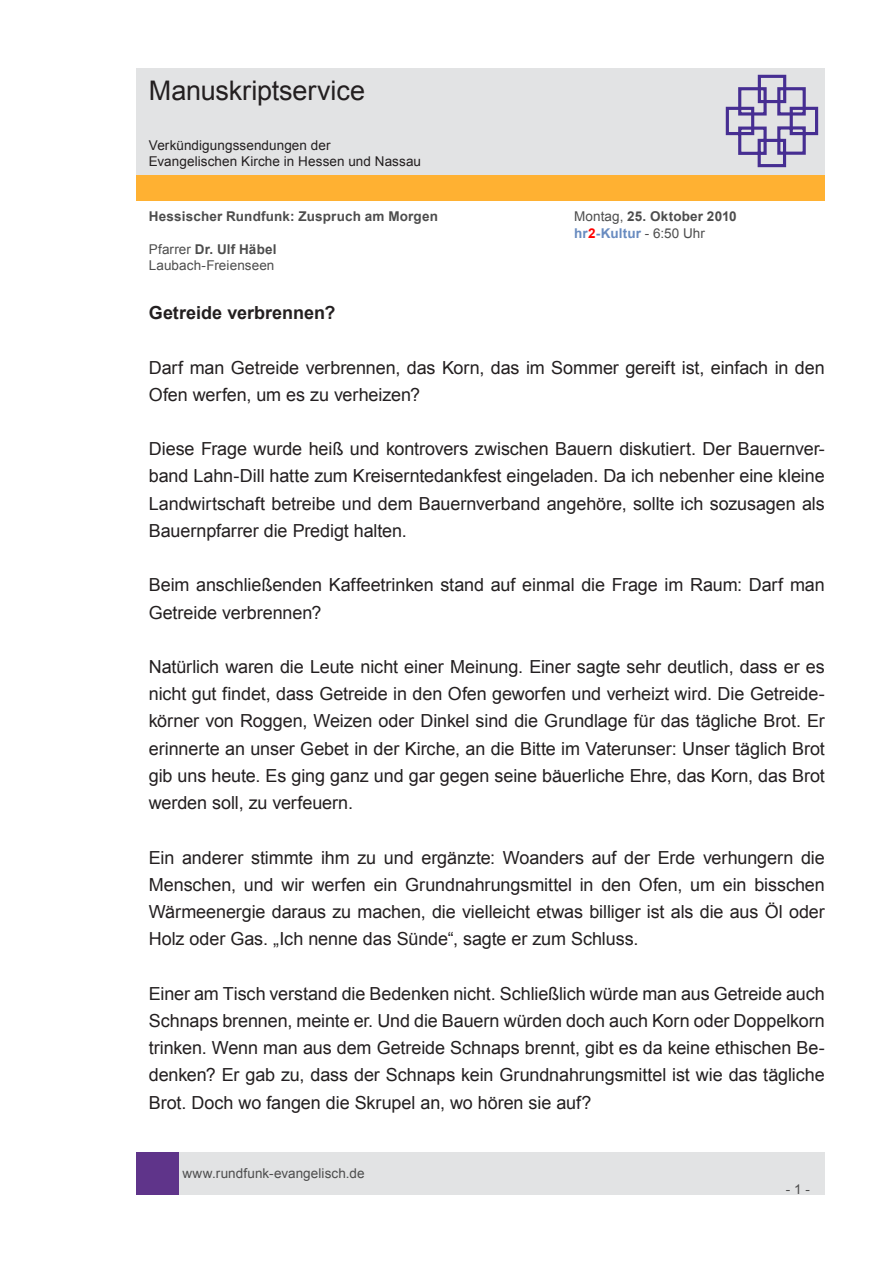
<style>
.page{position:relative;width:893px;height:1263px;background:#fff}
.page>*{position:absolute;margin:0;border:0;box-sizing:border-box;transform-origin:0 0}
.t1{font:27px "Arial";letter-spacing:-.005em;color:#231f20}
.t2{font:18px/27.2px "Arial";letter-spacing:-.005em;color:#231f20;text-align:justify}
.t3{font:700 18px "Arial";color:#231f20}
.t4{font:13.5px/16.2px "Arial";letter-spacing:.005em;color:#4d4d4d}
.t5{font:13.5px/16.2px "Arial";letter-spacing:.005em;color:#231f20}
.t6{font:700 13.5px "Arial";letter-spacing:.015em;color:#4d4d4d}
.s1{font-weight:700}
.s2{font-weight:700;color:#688bc0}
.s3{font-weight:700;color:#f00}
</style>
<div class="page">
<div style="left:179px;top:1152px;width:646px;height:43px;background:#e2e3e4"></div>
<div style="left:136px;top:1152px;width:43px;height:43px;background:#5f348a"></div>
<div style="left:136px;top:175px;width:689px;height:26px;background:#ffb132"></div>
<div style="left:136px;top:68px;width:689px;height:106px;background:#e2e3e4"></div>
<svg style="left:725px;top:74px;width:94px;height:94px"></svg>
<h1 class="t1" style="left:149px;top:73px;width:218px">Manuskriptservice</h1>
<p class="t5" style="left:149px;top:137px;width:274px">Verkündigungssendungen der<br>Evangelischen Kirche in Hessen und Nassau</p>
<p class="t6" style="left:149px;top:208px;width:291px">Hessischer Rundfunk: Zuspruch am Morgen</p>
<p class="t4" style="left:574px;top:209px;width:164px">Montag, <span class="s1">25. Oktober 2010 </span><span class="s2">hr</span><span class="s3">2</span><span class="s2">-Kultur</span> - 6:50 Uhr</p>
<p class="t4" style="left:149px;top:241px;width:129px">Pfarrer <span class="s1">Dr. Ulf Häbel<br></span>Laubach-Freienseen</p>
<p class="t3" style="left:149px;top:301px;width:188px">Getreide verbrennen?</p>
<p class="t2" style="left:149px;top:354px;width:677px">Darf man Getreide verbrennen, das Korn, das im Sommer gereift ist, einfach in den<br>Ofen werfen, um es zu verheizen?</p>
<p class="t2" style="left:149px;top:435px;width:678px">Diese Frage wurde heiß und kontrovers zwischen Bauern diskutiert. Der Bauernver&shy;band Lahn-Dill hatte zum Kreiserntedankfest eingeladen. Da ich nebenher eine kleine Landwirtschaft betreibe und dem Bauernverband angehöre, sollte ich sozusagen als Bauernpfarrer die Predigt halten.</p>
<p class="t2" style="left:149px;top:572px;width:677px">Beim anschließenden Kaffeetrinken stand auf einmal die Frage im Raum: Darf man<br>Getreide verbrennen?</p>
<p class="t2" style="left:149px;top:653px;width:678px">Natürlich waren die Leute nicht einer Meinung. Einer sagte sehr deutlich, dass er es nicht gut findet, dass Getreide in den Ofen geworfen und verheizt wird. Die Getreide&shy;körner von Roggen, Weizen oder Dinkel sind die Grundlage für das tägliche Brot. Er erinnerte an unser Gebet in der Kirche, an die Bitte im Vaterunser: Unser täglich Brot gib uns heute. Es ging ganz und gar gegen seine bäuerliche Ehre, das Korn, das Brot werden soll, zu verfeuern.</p>
<p class="t2" style="left:149px;top:844px;width:678px">Ein anderer stimmte ihm zu und ergänzte: Woanders auf der Erde verhungern die Menschen, und wir werfen ein Grundnahrungsmittel in den Ofen, um ein bisschen Wärmeenergie daraus zu machen, die vielleicht etwas billiger ist als die aus Öl oder Holz oder Gas. „Ich nenne das Sünde“, sagte er zum Schluss.</p>
<p class="t2" style="left:149px;top:980px;width:678px">Einer am Tisch verstand die Bedenken nicht. Schließlich würde man aus Getreide auch Schnaps brennen, meinte er. Und die Bauern würden doch auch Korn oder Doppelkorn trinken. Wenn man aus dem Getreide Schnaps brennt, gibt es da keine ethischen Be&shy;denken? Er gab zu, dass der Schnaps kein Grundnahrungsmittel ist wie das tägliche Brot. Doch wo fangen die Skrupel an, wo hören sie auf?</p>
<p class="t4" style="left:182px;top:1165px;width:184px">www.rundfunk-evangelisch.de</p>
<p class="t4" style="left:786px;top:1181px;width:26px">- 1 -</p>
</div>
